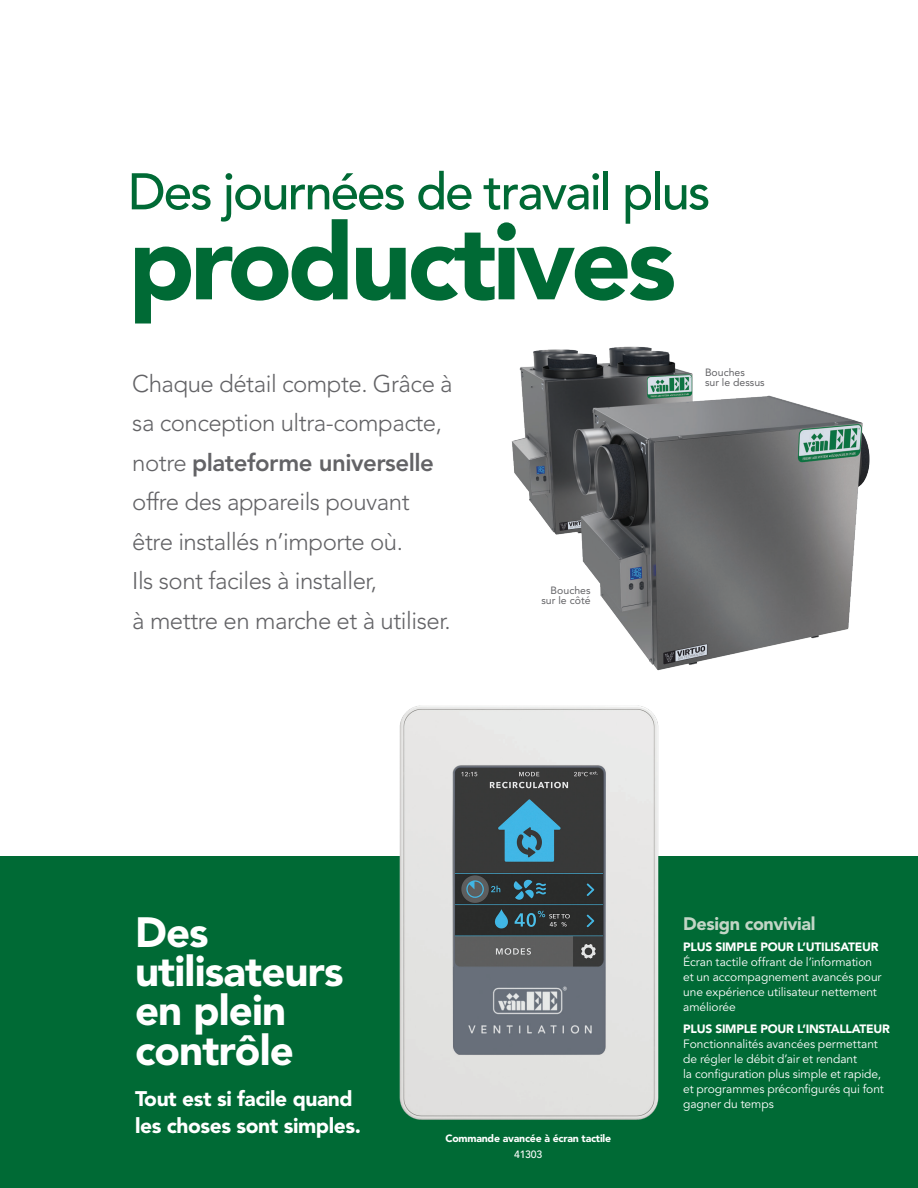
<style>
.page{position:relative;width:918px;height:1188px;background:#fff}
.page>*{position:absolute;margin:0;border:0;box-sizing:border-box;transform-origin:0 0}
.t1{font:900 106.05px "Avenir";letter-spacing:-.04em;color:#006a35}
.t2{font:500 51px "Avenir";letter-spacing:-.04em;color:#006a35}
.t3{font:900 42px/39.5px "Avenir";letter-spacing:-.02em;color:#fff}
.Texte_blanc{font:300 24px/39.5px "Avenir";letter-spacing:-.02em;color:#636366}
.t4{font:900 21px/27px "Avenir";letter-spacing:-.02em;color:#fff}
.t5{font:900 18px "Avenir";letter-spacing:-.02em;color:#c1d5c5}
.t6{font:12px/15px "Avenir";letter-spacing:-.005em;color:#fff}
.Grands_titres_bleus{font:10.5px/10.5px "Avenir";color:#636366;text-align:right}
.Texte_blanc-2{font:900 10.5px/16.5px "Avenir";letter-spacing:-.02em;color:#fff;text-align:center}
.s1{font-weight:800}
.s2{font-weight:500}
.s3{font-weight:900}
</style>
<div class="page">
<div style="left:0;top:856px;width:918px;height:332px;background:#006a35"></div>
<img style="left:511px;top:346px;width:359px;height:325px">
<img style="left:399px;top:705px;width:260px;height:415px">
<p class="t2" style="left:128px;top:162px;width:584px">Des journées de travail plus</p>
<p class="t1" style="left:128px;top:198px;width:550px">productives</p>
<p class="Texte_blanc" style="left:132px;top:364px;width:322px">Chaque détail compte. Grâce à sa conception ultra-compacte, notre <span class="s1">plateforme universelle </span>offre des appareils pouvant être installés n’importe où.<br>Ils sont faciles à installer,<br>à mettre en marche et à utiliser.</p>
<p class="Grands_titres_bleus" style="left:542px;top:585px;width:51px">Bouches sur le côté</p>
<p class="Grands_titres_bleus" style="left:705px;top:367px;width:61px;text-align:left">Bouches<br>sur le dessus</p>
<p class="t3" style="left:135px;top:912px;width:210px">Des utilisateurs en plein contrôle</p>
<p class="t4" style="left:135px;top:1085px;width:227px">Tout est si facile quand les choses sont simples.</p>
<p class="Texte_blanc-2" style="left:445px;top:1130px;width:167px">Commande avancée à écran tactile<br><span class="s2">41303</span></p>
<p class="t5" style="left:683px;top:912px;width:134px">Design convivial</p>
<p class="t6" style="left:683px;top:940px;width:200px"><span class="s3">PLUS SIMPLE POUR L’UTILISATEUR<br></span>Écran tactile offrant de l’information et un accompagnement avancés pour une expérience utilisateur nettement améliorée</p>
<p class="t6" style="left:683px;top:1022px;width:208px"><span class="s3">PLUS SIMPLE POUR L’INSTALLATEUR </span>Fonctionnalités avancées permettant de régler le débit d’air et rendant<br>la configuration plus simple et rapide, et programmes préconfigurés qui font gagner du temps</p>
</div>
